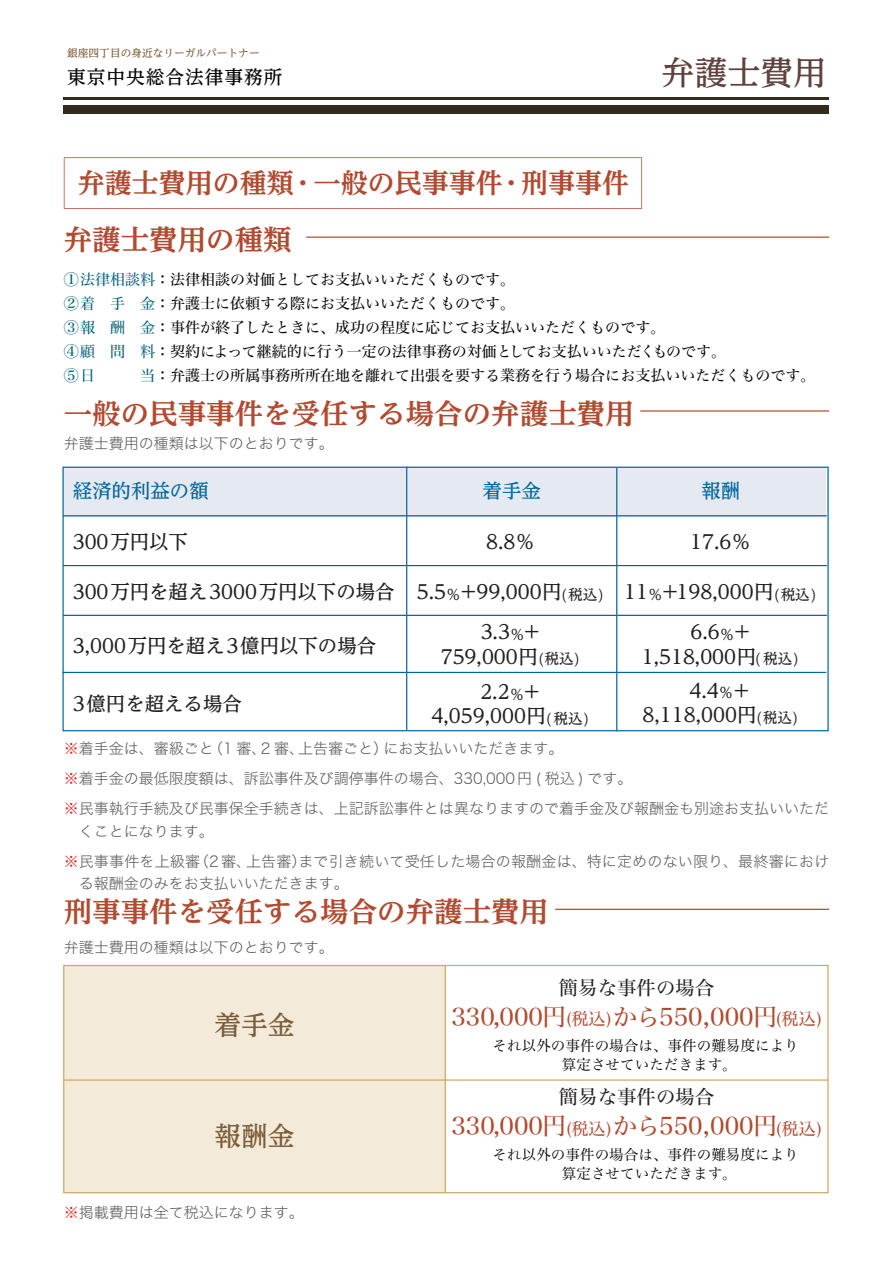
<style>
.page{position:relative;width:893px;height:1263px;background:#fff}
.page>*{position:absolute;margin:0;border:0;box-sizing:border-box;transform-origin:0 0}
.t1{font:500 33px "UD Reimin Pro";color:#5e423b}
.t2{font:700 27.9px "UD Reimin Pro";color:#b14a30}
.t3{font:700 27px "UD Reimin Pro";color:#b14a30}
.t4{font:500 26.7px "UD Reimin Pro";color:#7b5d3a}
.t5{font:24.3px "Hira Min Std W4";color:#b14a30}
.t6{font:500 19.5px/24.3px "UD Reimin Pro";color:#231f20;text-align:center}
.t7{font:19.5px "Hira Min Std W4";color:#231f20}
.t8{font:500 19.5px "UD Reimin Pro";color:#01669c}
.t9{font:500 18.75px "UD Reimin Pro";letter-spacing:.05em;color:#030303}
.t10{font:15px/30px "Hira Kaku Std W2";color:#57585a}
.t11{font:15px/24px "Hira Min Std W4";color:#030303}
.t12{font:14.55px/19.5px "Hira Min Std W3";color:#030303;text-align:center}
.t13{font:500 10.65px "UD Reimin Pro";color:#7b5d3a}
.s1{color:#04607a}
.s2{font-size:14.55px}
.s3{color:#e42625}
.s4{font-size:16.95px}
</style>
<div class="page">
<hr style="left:64px;top:98px;width:765px;height:2px;background:#332b1e">
<div style="left:64px;top:105px;width:765px;height:9px;background:#332b1e"></div>
<svg style="left:64px;top:157px;width:578px;height:52px"></svg>
<hr style="left:640px;top:410px;width:189px;height:2px;background:#b14a30">
<hr style="left:555px;top:909px;width:274px;height:1px;background:#b14a30">
<hr style="left:306px;top:237px;width:523px;height:1px;background:#b14a30">
<div style="left:64px;top:965px;width:381px;height:228px;background:#f4ead9"></div>
<hr style="left:445px;top:965px;width:1px;height:228px;background:#d1a662">
<hr style="left:64px;top:1079px;width:764px;height:2px;background:#d1a662">
<div style="left:63px;top:965px;width:766px;height:228px;border:1px solid #d1a662"></div>
<div style="left:63px;top:467px;width:763px;height:49px;background:#e5e9f2"></div>
<hr style="left:406px;top:467px;width:1px;height:263px;background:#01669c">
<hr style="left:616px;top:467px;width:1px;height:264px;background:#01669c">
<hr style="left:63px;top:515px;width:764px;height:1px;background:#01669c">
<div style="left:62px;top:467px;width:767px;height:264px;border:1px solid #01669c"></div>
<hr style="left:63px;top:565px;width:764px;height:1px;background:#01669c">
<hr style="left:63px;top:615px;width:764px;height:1px;background:#01669c">
<hr style="left:62px;top:672px;width:764px;height:1px;background:#01669c">
<p class="t13" style="left:67px;top:45px;width:194px">銀座四丁目の身近なリーガルパートナー</p>
<p class="t9" style="left:67px;top:62px;width:217px">東京中央総合法律事務所</p>
<h1 class="t1" style="left:661px;top:46px;width:166px">弁護士費用</h1>
<h3 class="t3" style="left:78px;top:161px;width:553px">弁護士費用の種類・一般の民事事件・刑事事件</h3>
<h2 class="t2" style="left:64px;top:217px;width:230px">弁護士費用の種類</h2>
<p class="t11" style="left:64px;top:267px;width:753px"><span class="s1">①法律相談料</span>：法律相談の対価としてお支払いいただくものです。<br><span class="s1">②着　手　金</span>：弁護士に依頼する際にお支払いいただくものです。<br><span class="s1">③報　酬　金</span>：事件が終了したときに、成功の程度に応じてお支払いいただくものです。<br><span class="s1">④顧　問　料</span>：契約によって継続的に行う一定の法律事務の対価としてお支払いいただくものです。<br><span class="s1">⑤日　　　当</span>：弁護士の所属事務所所在地を離れて出張を要する業務を行う場合にお支払いいただくものです。</p>
<h2 class="t2" style="left:64px;top:390px;width:572px">一般の民事事件を受任する場合の弁護士費用</h2>
<p class="t10" style="left:64px;top:428px;width:271px">弁護士費用の種類は以下のとおりです。</p>
<h3 class="t8" style="left:73px;top:475px;width:137px">経済的利益の額</h3>
<h3 class="t8" style="left:483px;top:475px;width:60px">着手金</h3>
<h3 class="t8" style="left:701px;top:475px;width:40px">報酬</h3>
<h3 class="t6" style="left:486px;top:529px;width:50px">8.8％</h3>
<h3 class="t6" style="left:690px;top:529px;width:62px">17.6％</h3>
<h3 class="t6" style="left:481px;top:571px;width:337px;line-height:40px;text-align:left;text-indent:-64px">5.5<span class="s2">％</span>＋99,000円<span class="s2">(税込)</span> 11<span class="s2">％</span>＋198,000円<span class="s2">(税込)<br></span>3.3<span class="s2">％</span>＋</h3>
<h3 class="t6" style="left:441px;top:643px;width:141px">759,000円<span class="s2">(税込)</span></h3>
<h3 class="t6" style="left:73px;top:529px;width:117px">300万円以下</h3>
<h3 class="t6" style="left:73px;top:579px;width:323px">300万円を超え3000万円以下の場合</h3>
<h3 class="t6" style="left:73px;top:633px;width:305px">3,000万円を超え3億円以下の場合</h3>
<h3 class="t6" style="left:73px;top:691px;width:171px">3億円を超える場合</h3>
<h3 class="t6" style="left:642px;top:619px;width:159px">6.6<span class="s2">％</span>＋<br>1,518,000円<span class="s2">( 税込)</span></h3>
<h3 class="t6" style="left:432px;top:679px;width:159px">2.2<span class="s2">％</span>＋<br>4,059,000円<span class="s2">(税込)</span></h3>
<h3 class="t6" style="left:643px;top:678px;width:157px">4.4<span class="s2">％</span>＋<br>8,118,000円<span class="s2">(税込)</span></h3>
<p class="t10" style="left:64px;top:733px;width:767px"><span class="s3">※</span>着手金は、審級ごと（1 審、2 審、上告審ごと）にお支払いいただきます。<br><span class="s3">※</span>着手金の最低限度額は、訴訟事件及び調停事件の場合、330,000円 ( 税込 ) です。<br><span class="s3">※</span>民事執行手続及び民事保全手続きは、上記訴訟事件とは異なりますので着手金及び報酬金も別途お支払いいただ</p>
<p class="t10" style="left:64px;top:816px;width:767px">　くことになります。<br><span class="s3">※</span>民事事件を上級審（2審、上告審）まで引き続いて受任した場合の報酬金は、特に定めのない限り、最終審におけ</p>
<p class="t10" style="left:64px;top:868px;width:286px">　る報酬金のみをお支払いいただきます。</p>
<h2 class="t2" style="left:64px;top:889px;width:486px">刑事事件を受任する場合の弁護士費用</h2>
<p class="t10" style="left:64px;top:932px;width:271px">弁護士費用の種類は以下のとおりです。</p>
<h3 class="t4" style="left:214px;top:1003px;width:82px">着手金</h3>
<h3 class="t4" style="left:214px;top:1114px;width:82px">報酬金</h3>
<p class="t10" style="left:64px;top:1197px;width:241px"><span class="s3">※</span>掲載費用は全て税込になります。</p>
<h3 class="t7" style="left:559px;top:973px;width:157px">簡易な事件の場合</h3>
<h3 class="t5" style="left:451px;top:999px;width:372px">330,000円<span class="s4">(税込)</span>から550,000円<span class="s4">(税込)</span></h3>
<p class="t12" style="left:493px;top:1035px;width:308px">それ以外の事件の場合は、事件の難易度により算定させていただきます。</p>
<h3 class="t7" style="left:559px;top:1083px;width:157px">簡易な事件の場合</h3>
<h3 class="t5" style="left:451px;top:1108px;width:372px">330,000円<span class="s4">(税込)</span>から550,000円<span class="s4">(税込)</span></h3>
<p class="t12" style="left:493px;top:1144px;width:308px">それ以外の事件の場合は、事件の難易度により算定させていただきます。</p>
</div>
